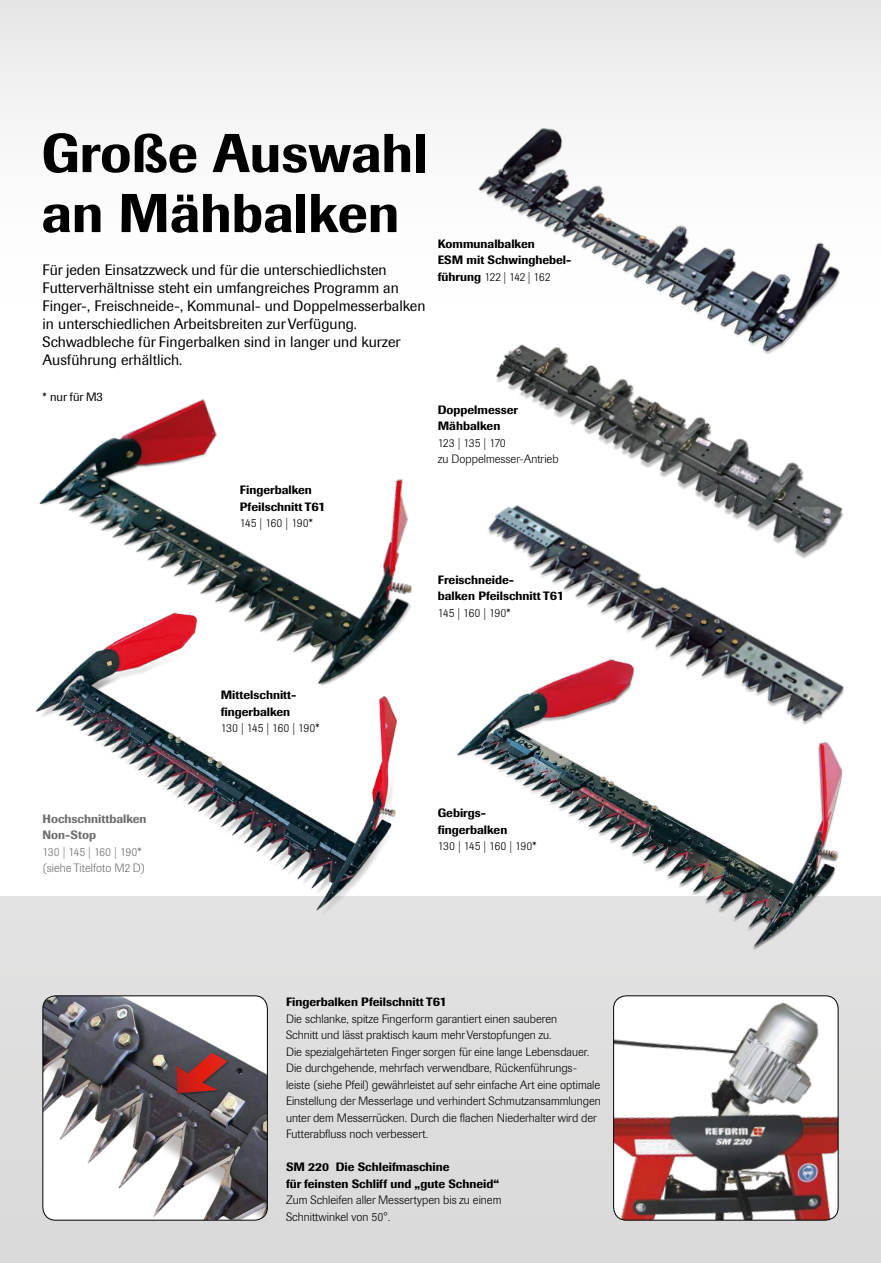
<style>
.page{position:relative;width:881px;height:1263px;background:#fff}
.page>*{position:absolute;margin:0;border:0;box-sizing:border-box;transform-origin:0 0}
.t1{font:500 54px/60px "Imago BQ";color:#000}
.t2{font:15px/18px "Imago BQ";color:#000}
.t3{font:300 12px/16.5px "Imago BQ";color:#000}
.t4{font:500 12px/16.5px "Imago BQ";color:#000}
.t5{font:300 12px/16.5px "Imago BQ";color:#6f6f6e}
.t6{font:300 12px "Imago BQ";letter-spacing:-.03em;color:#000}
.t7{font:500 12px/16.5px "Imago BQ";color:#6f6f6e}
.t8{font:12px "Imago BQ";color:#000}
.s1{font-size:12.75px}
.s2{font-weight:300}
.s3{font-weight:500}
.s4{font-weight:500;font-size:12.75px}
</style>
<div class="page">
<div style="left:0;top:0;width:880px;height:368px;background:linear-gradient(to bottom,#ebebeb,#fff)"></div>
<div style="left:0;top:896px;width:880px;height:367px;background:#ddd"></div>
<img style="left:878px;top:261px;width:2px;height:107px">
<img style="left:43px;top:996px;width:224px;height:224px">
<div style="left:43px;top:995px;width:224px;height:225px;border:1px solid #000;border-radius:13px"></div>
<img style="left:613px;top:996px;width:224px;height:224px">
<div style="left:613px;top:995px;width:225px;height:225px;border:1px solid #000;border-radius:13px"></div>
<div style="left:176px;top:1052px;width:54px;height:44px;background:#000;opacity:.3"></div>
<svg style="left:176px;top:1053px;width:51px;height:40px"></svg>
<img style="left:496px;top:371px;width:308px;height:102px">
<img style="left:72px;top:723px;width:325px;height:188px">
<img style="left:457px;top:739px;width:386px;height:211px">
<img style="left:472px;top:473px;width:372px;height:285px">
<img style="left:461px;top:112px;width:417px;height:259px">
<img style="left:35px;top:399px;width:377px;height:324px">
<h1 class="t1" style="left:41px;top:123px;width:387px">Große Auswahl an Mähbalken</h1>
<p class="t2" style="left:43px;top:261px;width:384px">Für jeden Einsatzzweck und für die unterschiedlichsten Futterverhältnisse steht ein umfangreiches Programm an Finger-, Freischneide-, Kommunal- und Doppelmesserbalken in unterschiedlichen Arbeitsbreiten zur Verfügung.<br>Schwadbleche für Fingerbalken sind in langer und kurzer Ausführung erhältlich.</p>
<p class="t8" style="left:43px;top:390px;width:62px">* nur für M<span class="s1">3</span></p>
<p class="t4" style="left:240px;top:482px;width:87px">Fingerbalken<br>Pfeilschnitt T<span class="s1">61<br></span><span class="s2">145 | 160 | 190*</span></p>
<p class="t4" style="left:437px;top:235px;width:135px">Kommunalbalken<br>ESM mit Schwinghebel&shy;führung <span class="s2">122 | 142 | 162</span></p>
<p class="t4" style="left:437px;top:401px;width:82px">Doppelmesser<br>Mähbalken</p>
<p class="t3" style="left:437px;top:434px;width:122px">123 | 135 | 170<br>zu Doppelmesser-Antrieb</p>
<p class="t4" style="left:437px;top:571px;width:128px">Freischneide-<br>balken Pfeilschnitt T<span class="s1">61<br></span><span class="s2">145 | 160 | 190*</span></p>
<p class="t4" style="left:221px;top:687px;width:76px">Mittelschnitt&shy;fingerbalken</p>
<p class="t6" style="left:221px;top:721px;width:100px">130 | 145 | 160 | 190*</p>
<p class="t7" style="left:43px;top:810px;width:105px">Hochschnittbalken<br>Non-Stop</p>
<p class="t5" style="left:43px;top:844px;width:104px">130 | 145 | 160 | 190* (siehe Titelfoto M2 D)</p>
<p class="t4" style="left:437px;top:805px;width:71px">Gebirgs&shy;fingerbalken</p>
<p class="t6" style="left:437px;top:840px;width:100px">130 | 145 | 160 | 190*</p>
<p class="t3" style="left:286px;top:994px;width:316px"><span class="s3">Fingerbalken Pfeilschnitt T</span><span class="s4">61<br></span>Die schlanke, spitze Fingerform garantiert einen sauberen<br>Schnitt und lässt praktisch kaum mehr Verstopfungen zu.<br>Die spezialgehärteten Finger sorgen für eine lange Lebensdauer.<br>Die durchgehende, mehrfach verwendbare, Rückenführungs&shy;leiste (siehe Pfeil) gewährleistet auf sehr einfache Art eine optimale Einstellung der Messerlage und verhindert Schmutzansammlungen unter dem Messerrücken. Durch die flachen Niederhalter wird der Futterabfluss noch verbessert.</p>
<p class="t4" style="left:286px;top:1159px;width:214px">SM 220 Die Schleifmaschine<br>für feinsten Schliff und „gute Schneid“</p>
<p class="t3" style="left:286px;top:1192px;width:217px">Zum Schleifen aller Messertypen bis zu einem<br>Schnittwinkel von 50°.</p>
</div>
